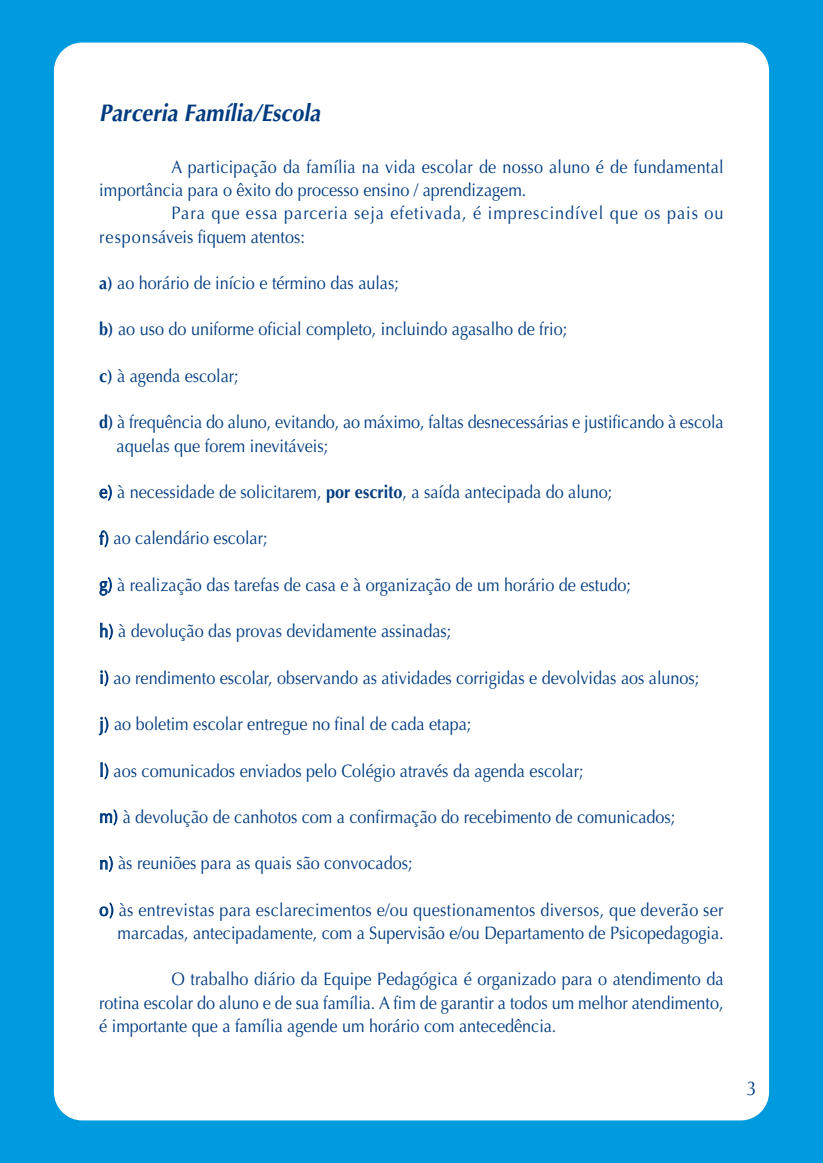
<style>
.page{position:relative;width:823px;height:1163px;background:#fff}
.page>*{position:absolute;margin:0;border:0;box-sizing:border-box;transform-origin:0 0}
.t1{font:italic 700 24px "Optima";letter-spacing:.005em;color:#013b7f;scale:.9 1}
.t2{font:20px "Optima";color:#013b7f;scale:.9 1}
.t3{font:18px/23.2px "Optima";color:#013b7f;scale:.9 1}
.t4{font:18px/23.2px "Optima";letter-spacing:.02em;color:#013b7f;text-align:right;scale:.9 1}
.t5{font:18px/23.2px "Optima";letter-spacing:.06em;color:#013b7f;scale:.9 1}
.s1{font-weight:700}
</style>
<div class="page">
<div style="left:0;top:0;width:822px;height:1162px;background:#009bde"></div>
<div style="left:54px;top:43px;width:714px;height:1077px;background:#fff;border-radius:28px"></div>
<h1 class="t1" style="left:99px;top:103px;width:247px">Parceria Família/Escola</h1>
<p class="t3" style="left:99px;top:157px;width:694px;text-indent:72px">A participação da família na vida escolar de nosso aluno é de fundamental importância para o êxito do processo ensino / aprendizagem.</p>
<p class="t5" style="left:99px;top:203px;width:694px;text-indent:72px">Para que essa parceria seja efetivada, é imprescindível que os pais ou responsáveis fiquem atentos:</p>
<p class="t3" style="left:99px;top:273px;width:334px"><span class="s1">a)</span> ao horário de início e término das aulas;</p>
<p class="t3" style="left:99px;top:319px;width:521px"><span class="s1">b)</span> ao uso do uniforme oficial completo, incluindo agasalho de frio;</p>
<p class="t3" style="left:99px;top:366px;width:156px"><span class="s1">c)</span> à agenda escolar;</p>
<p class="t3" style="left:117px;top:412px;width:675px;text-indent:-17px"><span class="s1">d)</span> à frequência do aluno, evitando, ao máximo, faltas desnecessárias e justificando à escola aquelas que forem inevitáveis;</p>
<p class="t3" style="left:99px;top:482px;width:571px">e) à necessidade de solicitarem, <span class="s1">por escrito</span>, a saída antecipada do aluno;</p>
<p class="t3" style="left:99px;top:528px;width:188px">f) ao calendário escolar;</p>
<p class="t3" style="left:99px;top:574px;width:592px">g) à realização das tarefas de casa e à organização de um horário de estudo;</p>
<p class="t3" style="left:99px;top:621px;width:392px">h) à devolução das provas devidamente assinadas;</p>
<p class="t3" style="left:99px;top:667px;width:667px">i) ao rendimento escolar, observando as atividades corrigidas e devolvidas aos alunos;</p>
<p class="t3" style="left:99px;top:714px;width:414px">j) ao boletim escolar entregue no final de cada etapa;</p>
<p class="t3" style="left:99px;top:760px;width:539px">l) aos comunicados enviados pelo Colégio através da agenda escolar;</p>
<p class="t3" style="left:99px;top:806px;width:641px">m) à devolução de canhotos com a confirmação do recebimento de comunicados;</p>
<p class="t3" style="left:99px;top:853px;width:349px">n) às reuniões para as quais são convocados;</p>
<p class="t4" style="left:99px;top:899px;width:694px">o) às entrevistas para esclarecimentos e/ou questionamentos diversos, que deverão ser marcadas, antecipadamente, com a Supervisão e/ou Departamento de Psicopedagogia.</p>
<p class="t3" style="left:99px;top:969px;width:694px;text-align:justify;text-indent:72px">O trabalho diário da Equipe Pedagógica é organizado para o atendimento da rotina escolar do aluno e de sua família. A fim de garantir a todos um melhor atendimento, é importante que a família agende um horário com antecedência.</p>
<p class="t2" style="left:746px;top:1079px;width:13px">3</p>
</div>
